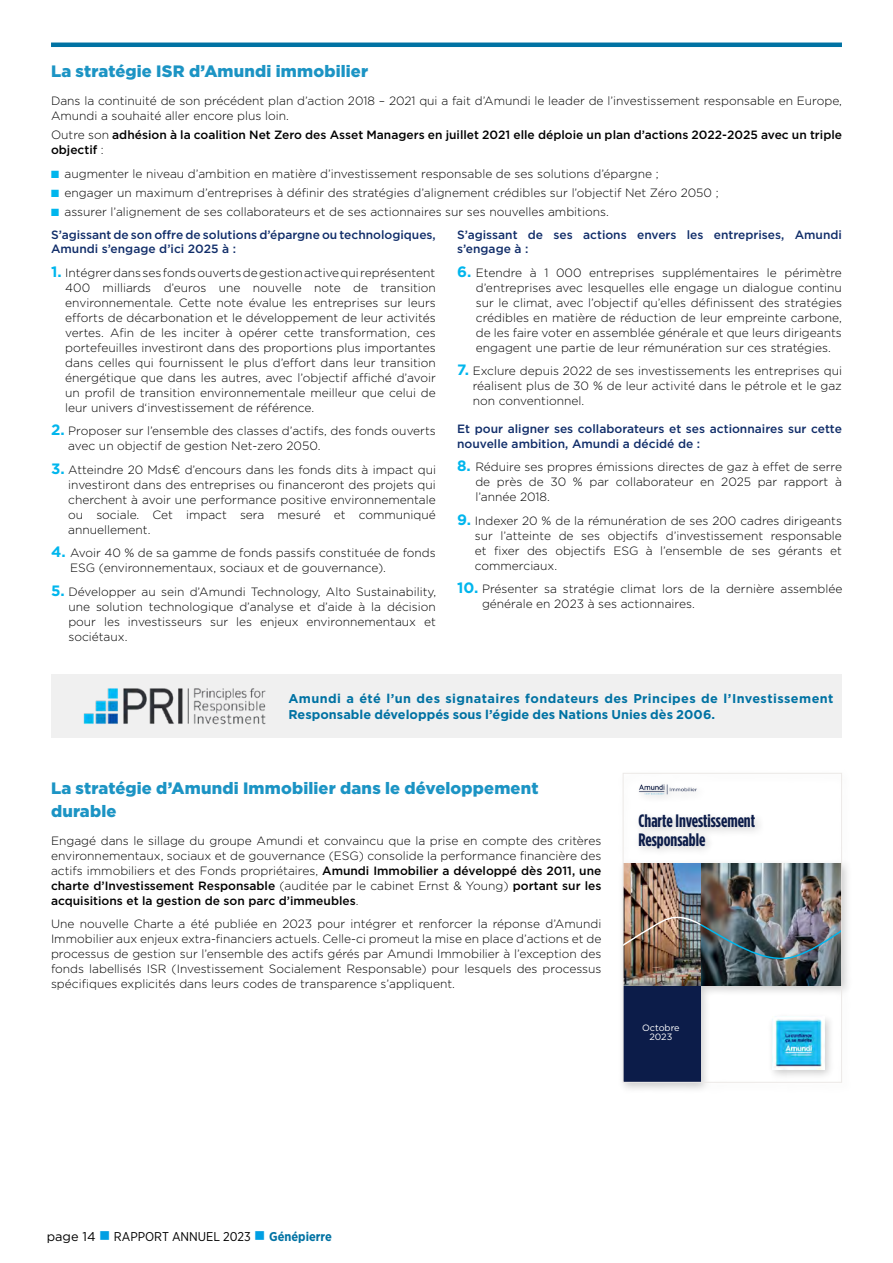
<style>
.page{position:relative;width:893px;height:1263px;background:#fff}
.page>*{position:absolute;margin:0;border:0;box-sizing:border-box;transform-origin:0 0}
.t1{font:700 18px/18.3px "Gotham Condensed";color:#0c1c49}
.t2{font:900 16.5px/22.5px "Gotham";letter-spacing:.01em;color:#1c94c4}
.t3{font:700 12.75px/16.5px "Gotham";letter-spacing:.025em;color:#0072a3}
.t4{font:12.75px "Gotham Narrow";color:#000}
.t5{font:300 12px/15px "Gotham";color:#000;text-align:justify}
.t6{font:500 12px/14.2px "Gotham";color:#102d69}
.t7{font:500 12px/15px "Gotham";color:#000}
.t8{font:9.15px/9.6px "Gotham";color:#fff;text-align:center}
.s1{font-weight:300}
.s2{color:#00b6ed}
.s3{font-weight:500;color:#102d69}
.s4{font-weight:700;font-size:15px;color:#00b6ed}
.s5{font-weight:500}
.s6{font-family:"Gotham"}
.s7{color:#009fe3}
.s8{font-weight:700;color:#0072a3}
</style>
<div class="page">
<hr style="left:51px;top:43px;width:791px;height:4px;background:#0072a3">
<div style="left:51px;top:675px;width:791px;height:63px;background:#f0f0f0"></div>
<img style="left:83px;top:688px;width:183px;height:37px">
<div style="left:618px;top:768px;width:235px;height:326px;background:#000;opacity:.2"></div>
<div style="left:623px;top:985px;width:78px;height:97px;background:#0c1c49"></div>
<img style="left:625px;top:863px;width:215px;height:122px">
<img style="left:625px;top:905px;width:215px;height:60px">
<img style="left:638px;top:781px;width:63px;height:14px">
<img style="left:772px;top:1017px;width:53px;height:52px">
<div style="left:623px;top:773px;width:219px;height:310px;border:1px solid #ece9e7"></div>
<h2 class="t2" style="left:51px;top:60px;width:319px">La stratégie ISR d’Amundi immobilier</h2>
<p class="t5" style="left:51px;top:93px;width:792px">Dans la continuité de son précédent plan d’action 2018 – 2021 qui a fait d’Amundi le leader de l’investissement responsable en Europe,<br>Amundi a souhaité aller encore plus loin.</p>
<p class="t7" style="left:51px;top:127px;width:792px"><span class="s1">Outre son</span> adhésion à la coalition Net Zero des Asset Managers en juillet 2021 elle déploie un plan d’actions 2022-2025 avec un triple objectif <span class="s1">:</span></p>
<p class="t5" style="left:51px;top:165px;width:609px"><span class="s2">■</span> augmenter le niveau d’ambition en matière d’investissement responsable de ses solutions d’épargne ;</p>
<p class="t5" style="left:51px;top:185px;width:669px"><span class="s2">■</span> engager un maximum d’entreprises à définir des stratégies d’alignement crédibles sur l’objectif Net Zéro 2050 ;</p>
<p class="t5" style="left:51px;top:200px;width:559px;line-height:22.8px"><span class="s2">■</span> assurer l’alignement de ses collaborateurs et de ses actionnaires sur ses nouvelles ambitions.<br><span class="s3">S’agissant de son offre de solutions d’épargne ou technologiques,</span></p>
<p class="t6" style="left:51px;top:241px;width:187px">Amundi s’engage d’ici 2025 à :</p>
<p class="t5" style="left:65px;top:264px;width:372px;text-indent:-14px"><span class="s4">1.</span> Intégrer dans ses fonds ouverts de gestion active qui représentent 400 milliards d’euros une nouvelle note de transition environnementale. Cette note évalue les entreprises sur leurs efforts de décarbonation et le développement de leur activités vertes. Afin de les inciter à opérer cette transformation, ces portefeuilles investiront dans des proportions plus importantes dans celles qui fournissent le plus d’effort dans leur transition énergétique que dans les autres, avec l’objectif affiché d’avoir un profil de transition environnementale meilleur que celui de leur univers d‘investissement de référence.</p>
<p class="t5" style="left:68px;top:423px;width:369px;text-indent:-17px"><span class="s4">2.</span> Proposer sur l’ensemble des classes d’actifs, des fonds ouverts avec un objectif de gestion Net-zero 2050.</p>
<p class="t5" style="left:68px;top:461px;width:369px;text-indent:-17px"><span class="s4">3.</span> Atteindre 20 Mds€ d’encours dans les fonds dits à impact qui investiront dans des entreprises ou financeront des projets qui cherchent à avoir une performance positive environnementale ou sociale. Cet impact sera mesuré et communiqué annuellement.</p>
<p class="t5" style="left:70px;top:545px;width:367px;text-indent:-19px"><span class="s4">4.</span> Avoir 40 % de sa gamme de fonds passifs constituée de fonds<br>ESG (environnementaux, sociaux et de gouvernance).</p>
<p class="t5" style="left:68px;top:583px;width:369px;text-indent:-17px"><span class="s4">5.</span> Développer au sein d’Amundi Technology, Alto Sustainability, une solution technologique d’analyse et d’aide à la décision pour les investisseurs sur les enjeux environnementaux et sociétaux.</p>
<p class="t6" style="left:457px;top:227px;width:386px">S’agissant de ses actions envers les entreprises, Amundi s’engage à :</p>
<p class="t5" style="left:476px;top:264px;width:368px;text-indent:-19px"><span class="s4">6.</span> Etendre à 1 000 entreprises supplémentaires le périmètre d’entreprises avec lesquelles elle engage un dialogue continu sur le climat, avec l’objectif qu’elles définissent des stratégies crédibles en matière de réduction de leur empreinte carbone, de les faire voter en assemblée générale et que leurs dirigeants engagent une partie de leur rémunération sur ces stratégies.</p>
<p class="t5" style="left:473px;top:363px;width:371px;text-indent:-16px"><span class="s4">7.</span> Exclure depuis 2022 de ses investissements les entreprises qui réalisent plus de 30 % de leur activité dans le pétrole et le gaz non conventionnel.</p>
<p class="t6" style="left:457px;top:421px;width:386px;line-height:15px">Et pour aligner ses collaborateurs et ses actionnaires sur cette nouvelle ambition, Amundi a décidé de :</p>
<p class="t5" style="left:475px;top:459px;width:368px;text-indent:-18px"><span class="s4">8.</span> Réduire ses propres émissions directes de gaz à effet de serre de près de 30 % par collaborateur en 2025 par rapport à l’année 2018.</p>
<p class="t5" style="left:475px;top:513px;width:369px;text-indent:-18px"><span class="s4">9.</span> Indexer 20 % de la rémunération de ses 200 cadres dirigeants sur l’atteinte de ses objectifs d’investissement responsable et fixer des objectifs ESG à l’ensemble de ses gérants et commerciaux.</p>
<p class="t5" style="left:482px;top:581px;width:362px;text-indent:-25px"><span class="s4">10.</span> Présenter sa stratégie climat lors de la dernière assemblée générale en 2023 à ses actionnaires.</p>
<p class="t3" style="left:288px;top:690px;width:546px">Amundi a été l’un des signataires fondateurs des Principes de l’Investissement<br>Responsable développés sous l’égide des Nations Unies dès 2006.</p>
<h2 class="t2" style="left:51px;top:777px;width:489px">La stratégie d’Amundi Immobilier dans le développement durable</h2>
<p class="t5" style="left:51px;top:832px;width:552px">Engagé dans le sillage du groupe Amundi et convaincu que la prise en compte des critères environnementaux, sociaux et de gouvernance (ESG) consolide la performance financière des actifs immobiliers et des Fonds propriétaires, <span class="s5">Amundi Immobilier a développé dès 2011, une charte d’Investissement Responsable</span> (auditée par le cabinet Ernst &amp; Young) <span class="s5">portant sur les acquisitions et la gestion de son parc d’immeubles</span>.</p>
<p class="t5" style="left:51px;top:916px;width:552px">Une nouvelle Charte a été publiée en 2023 pour intégrer et renforcer la réponse d’Amundi Immobilier aux enjeux extra-financiers actuels. Celle-ci promeut la mise en place d’actions et de processus de gestion sur l’ensemble des actifs gérés par Amundi Immobilier à l’exception des fonds labellisés ISR (Investissement Socialement Responsable) pour lesquels des processus spécifiques explicités dans leurs codes de transparence s’appliquent.</p>
<h1 class="t1" style="left:638px;top:812px;width:118px">Charte Investissement<br>Responsable</h1>
<p class="t8" style="left:642px;top:1022px;width:39px">Octobre<br>2023</p>
<p class="t4" style="left:47px;top:1228px;width:287px"><span class="s6">page 14</span> <span class="s7">■</span> RAPPORT ANNUEL 2023 <span class="s7">■</span> <span class="s8">Génépierre</span></p>
</div>
